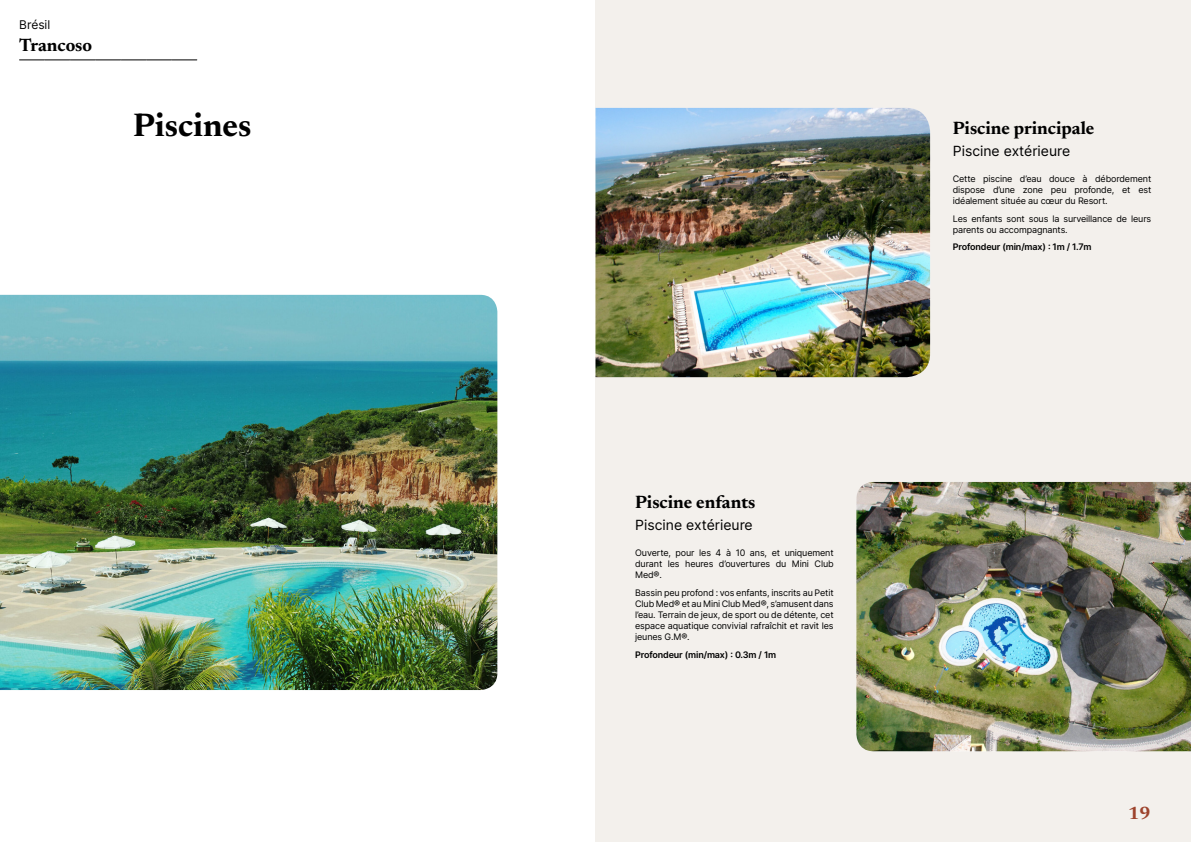
<style>
.page{position:relative;width:1191px;height:842px;background:#fff}
.page>*{position:absolute;margin:0;border:0;box-sizing:border-box;transform-origin:0 0}
.t1{font:700 33px "Newsreader 24 pt";color:#000}
.t2{font:700 18px "Newsreader 24 pt";color:#000}
.t3{font:700 18px "Newsreader 24 pt";color:#9d432c}
.t4{font:14px "Inter";color:#000}
.t5{font:12px "Inter";color:#000}
.t6{font:9px/11px "Inter";letter-spacing:-.015em;color:#000;text-align:justify}
.t7{font:600 9px "Inter";letter-spacing:-.015em;color:#000}
</style>
<div class="page">
<div style="left:595px;top:0;width:596px;height:842px;background:#f3f0ec"></div>
<img style="left:0;top:295px;width:497px;height:395px">
<img style="left:595px;top:108px;width:335px;height:269px">
<img style="left:856px;top:482px;width:335px;height:269px">
<svg style="left:20px;top:60px;width:177px;height:1px"></svg>
<h3 class="t5" style="left:19px;top:15px;width:33px">Brésil</h3>
<h2 class="t2" style="left:19px;top:32px;width:74px">Trancoso</h2>
<h1 class="t1" style="left:133px;top:101px;width:120px">Piscines</h1>
<h2 class="t2" style="left:635px;top:489px;width:122px">Piscine enfants</h2>
<h3 class="t4" style="left:635px;top:515px;width:119px">Piscine extérieure</h3>
<p class="t6" style="left:635px;top:547px;width:200px">Ouverte, pour les 4 à 10 ans, et uniquement durant les heures d’ouvertures du Mini Club Med®.</p>
<p class="t6" style="left:635px;top:587px;width:200px">Bassin peu profond : vos enfants, inscrits au Petit Club Med® et au Mini Club Med®, s’amusent dans l’eau. Terrain de jeux, de sport ou de détente, cet espace aquatique convivial rafraîchit et ravit les jeunes G.M®.</p>
<p class="t7" style="left:635px;top:648px;width:143px">Profondeur (min/max) : 0.3m / 1m</p>
<h2 class="t2" style="left:952px;top:115px;width:143px">Piscine principale</h2>
<h3 class="t4" style="left:952px;top:141px;width:119px">Piscine extérieure</h3>
<p class="t6" style="left:952px;top:173px;width:200px">Cette piscine d’eau douce à débordement dispose d’une zone peu profonde, et est idéalement située au cœur du Resort.</p>
<p class="t6" style="left:952px;top:213px;width:200px">Les enfants sont sous la surveillance de leurs parents ou accompagnants.</p>
<p class="t7" style="left:952px;top:241px;width:140px">Profondeur (min/max) : 1m / 1.7m</p>
<h2 class="t3" style="left:1128px;top:800px;width:24px">19</h2>
</div>
